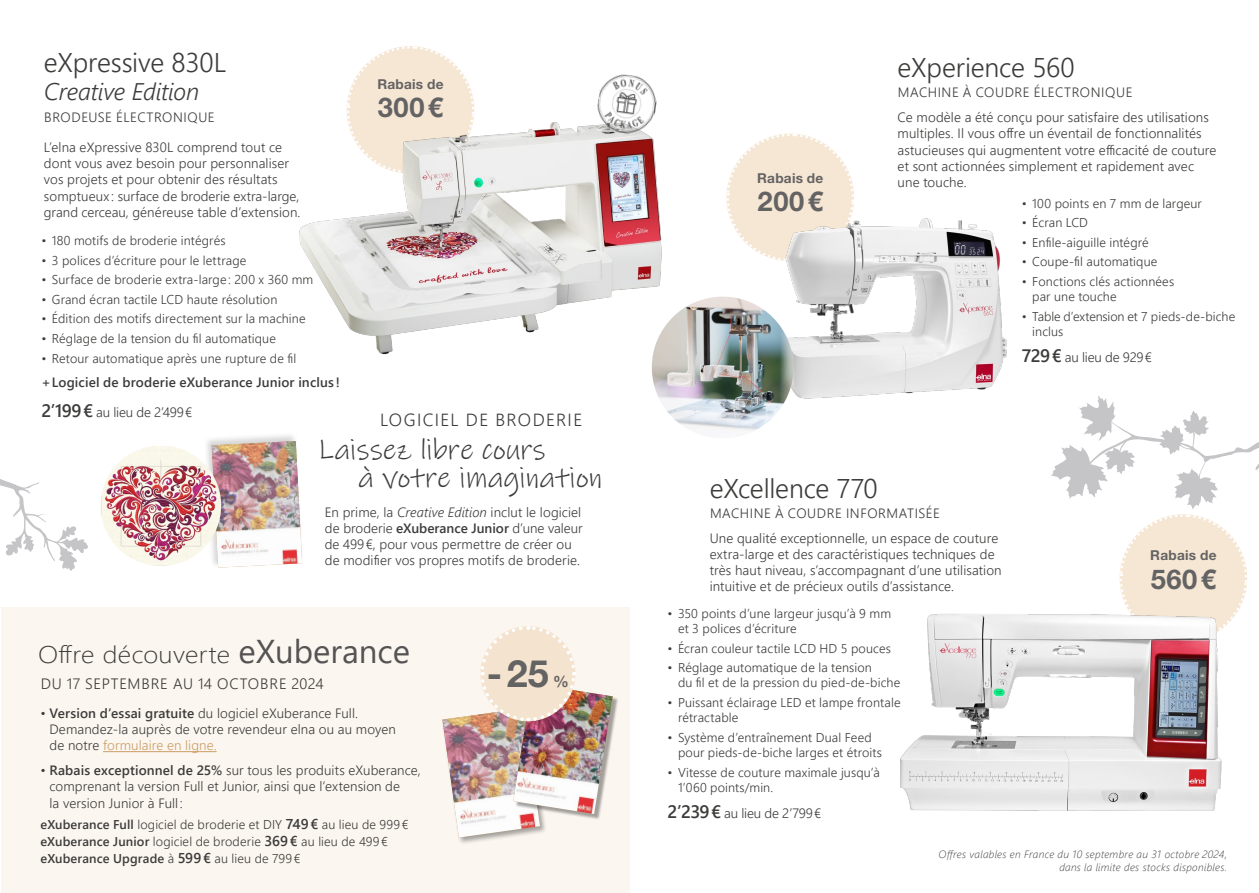
<style>
.page{position:relative;width:1259px;height:893px;background:#fff}
.page>*{position:absolute;margin:0;border:0;box-sizing:border-box;transform-origin:0 0}
.t1{font:700 37.8px "Helvetica Neue LT Std";color:#646363}
.t2{font:29.4px/27.6px "Ink Free";color:#3c3c3b}
.t3{font:700 27.3px "Helvetica Neue LT Std";letter-spacing:.02em;color:#646363}
.t4{font:300 27px "Segoe UI";letter-spacing:-.005em;color:#3c3c3b}
.t5{font:300 24px "Segoe UI";letter-spacing:.015em;color:#3c3c3b;scale:1.1 1}
.t6{font:italic 300 24px "Segoe UI";letter-spacing:-.01em;color:#3c3c3b}
.t7{font:300 17.55px "Segoe UI";letter-spacing:.08em;color:#3c3c3b}
.t8{font:700 15.75px "Helvetica Neue LT Std";color:#646363}
.t9{font:300 15px "Segoe UI";letter-spacing:.055em;color:#3c3c3b}
.t10{font:700 13.65px "Helvetica Neue LT Std";letter-spacing:.02em;color:#646363}
.t11{font:300 13.5px/16.2px "Segoe UI";letter-spacing:.01em;color:#3c3c3b}
.t12{font:300 13.5px "Segoe UI";letter-spacing:.04em;color:#3c3c3b}
.t13{font:600 13.5px "Segoe UI";letter-spacing:.01em;color:#3c3c3b}
.t14{font:300 13.5px "Segoe UI";letter-spacing:-.01em;color:#3c3c3b}
.t15{font:300 13.5px "Segoe UI";letter-spacing:.045em;color:#3c3c3b}
.t16{font:300 13.5px "Segoe UI";letter-spacing:-.015em;color:#3c3c3b}
.t17{font:300 12.75px/15.3px "Segoe UI";letter-spacing:.01em;color:#3c3c3b}
.t18{font:italic 300 10.5px/12.6px "Segoe UI";letter-spacing:.035em;color:#3c3c3b;text-align:right}
.s1{font-weight:600;font-size:18px}
.s2{font-style:italic}
.s3{font-weight:600}
.s4{font-weight:400;font-size:33px;color:#555454}
.s5{color:#cb9e67}
.s6{font-weight:600;font-size:14.25px}
</style>
<div class="page">
<svg style="left:349px;top:46px;width:123px;height:45px"></svg>
<img style="left:299px;top:91px;width:382px;height:268px">
<img style="left:594px;top:74px;width:66px;height:63px">
<img style="left:900px;top:613px;width:322px;height:198px">
<div style="left:1px;top:608px;width:628px;height:285px;background:#fcf6f0"></div>
<svg style="left:726px;top:133px;width:128px;height:87px"></svg>
<img style="left:731px;top:213px;width:276px;height:194px">
<img style="left:652px;top:297px;width:141px;height:141px;border-radius:71px">
<svg style="left:1050px;top:396px;width:209px;height:248px"></svg>
<svg style="left:0;top:479px;width:88px;height:92px"></svg>
<div style="left:441px;top:707px;width:107px;height:138px;background:#1d1d1b;opacity:.4"></div>
<div style="left:514px;top:685px;width:104px;height:135px;background:#1d1d1b;opacity:.4"></div>
<img style="left:442px;top:626px;width:171px;height:211px">
<div style="left:203px;top:431px;width:102px;height:138px;background:#1d1d1b;opacity:.19"></div>
<img style="left:212px;top:441px;width:90px;height:127px">
<img style="left:101px;top:446px;width:120px;height:120px">
<hr style="left:103px;top:751px;width:114px;height:1px;background:#cb9e67">
<h3 class="t4" style="left:44px;top:37px;width:184px">eXpressive 830L</h3>
<h3 class="t6" style="left:44px;top:69px;width:157px">Creative Edition</h3>
<p class="t12" style="left:44px;top:105px;width:172px">BRODEUSE ÉLECTRONIQUE</p>
<p class="t11" style="left:44px;top:138px;width:258px">L’elna eXpressive 830L comprend tout ce dont vous avez besoin pour personnaliser vos projets et pour obtenir des résultats somptueux : surface de broderie extra-large, grand cerceau, généreuse table d’extension.</p>
<p class="t10" style="left:377px;top:76px;width:68px">Rabais de</p>
<h3 class="t3" style="left:378px;top:91px;width:67px">300€</h3>
<p class="t17" style="left:41px;top:232px;width:186px">• 180 motifs de broderie intégrés</p>
<p class="t17" style="left:41px;top:251px;width:206px">• 3 polices d’écriture pour le lettrage</p>
<p class="t17" style="left:41px;top:271px;width:273px">• Surface de broderie extra-large: 200 x 360 mm</p>
<p class="t17" style="left:41px;top:290px;width:237px">• Grand écran tactile LCD haute résolution</p>
<p class="t17" style="left:41px;top:310px;width:266px">• Édition des motifs directement sur la machine</p>
<p class="t17" style="left:41px;top:330px;width:236px">• Réglage de la tension du fil automatique</p>
<p class="t17" style="left:41px;top:349px;width:256px">• Retour automatique après une rupture de fil</p>
<p class="t13" style="left:41px;top:370px;width:300px">+Logiciel de broderie eXuberance Junior inclus !</p>
<p class="t14" style="left:41px;top:400px;width:152px"><span class="s1">2’199€</span> au lieu de 2’499€</p>
<p class="t7" style="left:380px;top:403px;width:204px">LOGICIEL DE BRODERIE</p>
<h2 class="t2" style="left:358px;top:437px;width:246px;text-indent:-41px">Laissez libre cours<br>à votre imagination</h2>
<p class="t11" style="left:325px;top:503px;width:259px">En prime, la <span class="s2">Creative Edition</span> inclut le logiciel de broderie <span class="s3">eXuberance Junior</span> d’une valeur de 499€, pour vous permettre de créer ou de modifier vos propres motifs de broderie.</p>
<h3 class="t5" style="left:38px;top:631px;width:339px">Offre découverte <span class="s4">eXuberance</span></h3>
<p class="t9" style="left:41px;top:670px;width:284px">DU 17 SEPTEMBRE AU 14 OCTOBRE 2024</p>
<p class="t11" style="left:50px;top:704px;width:348px;text-indent:-9px">• <span class="s3">Version d‘essai gratuite</span> du logiciel eXuberance Full.<br>Demandez-la auprès de votre revendeur elna ou au moyen de notre <span class="s5">formulaire en ligne.</span></p>
<p class="t11" style="left:50px;top:761px;width:373px;text-indent:-9px">• <span class="s3">Rabais exceptionnel de 25%</span> sur tous les produits eXuberance, comprenant la version Full et Junior, ainsi que l‘extension de<br>la version Junior à Full :</p>
<p class="t17" style="left:40px;top:815px;width:369px;line-height:17.1px"><span class="s3">eXuberance Full</span> logiciel de broderie et DIY <span class="s6">749€</span> au lieu de 999€ <span class="s3">eXuberance Junior</span> logiciel de broderie <span class="s6">369€</span> au lieu de 499€ <span class="s3">eXuberance Upgrade</span> à <span class="s6">599€</span> au lieu de 799€</p>
<h1 class="t1" style="left:487px;top:650px;width:64px">-25</h1>
<p class="t8" style="left:553px;top:672px;width:17px">%</p>
<p class="t10" style="left:757px;top:169px;width:68px">Rabais de</p>
<h3 class="t3" style="left:757px;top:184px;width:67px">200€</h3>
<h3 class="t4" style="left:897px;top:42px;width:179px">eXperience 560</h3>
<p class="t15" style="left:898px;top:80px;width:236px">MACHINE À COUDRE ÉLECTRONIQUE</p>
<p class="t11" style="left:897px;top:108px;width:320px">Ce modèle a été conçu pour satisfaire des utilisations multiples. Il vous offre un éventail de fonctionnalités astucieuses qui augmentent votre efficacité de couture et sont actionnées simplement et rapidement avec une touche.</p>
<p class="t17" style="left:1022px;top:194px;width:182px">• 100 points en 7 mm de largeur</p>
<p class="t17" style="left:1022px;top:214px;width:68px">• Écran LCD</p>
<p class="t17" style="left:1022px;top:233px;width:128px">• Enfile-aiguille intégré</p>
<p class="t17" style="left:1022px;top:253px;width:137px">• Coupe-fil automatique</p>
<p class="t17" style="left:1032px;top:273px;width:143px;text-indent:-10px">• Fonctions clés actionnées par une touche</p>
<p class="t17" style="left:1032px;top:307px;width:205px;text-indent:-10px">• Table d’extension et 7 pieds-de-biche inclus</p>
<p class="t16" style="left:1022px;top:344px;width:132px"><span class="s1">729€</span> au lieu de 929€</p>
<h3 class="t4" style="left:710px;top:463px;width:170px">eXcellence 770</h3>
<p class="t12" style="left:710px;top:500px;width:231px">MACHINE À COUDRE INFORMATISÉE</p>
<p class="t11" style="left:710px;top:529px;width:293px">Une qualité exceptionnelle, un espace de couture extra-large et des caractéristiques techniques de très haut niveau, s’accompagnant d’une utilisation intuitive et de précieux outils d’assistance.</p>
<p class="t17" style="left:678px;top:604px;width:215px;text-indent:-10px">• 350 points d’une largeur jusqu’à 9 mm et 3 polices d’écriture</p>
<p class="t17" style="left:667px;top:639px;width:225px">• Écran couleur tactile LCD HD 5 pouces</p>
<p class="t17" style="left:678px;top:659px;width:224px;text-indent:-10px">• Réglage automatique de la tension<br>du fil et de la pression du pied-de-biche</p>
<p class="t17" style="left:678px;top:694px;width:224px;text-indent:-10px">• Puissant éclairage LED et lampe frontale rétractable</p>
<p class="t17" style="left:678px;top:728px;width:206px;text-indent:-10px">• Système d’entraînement Dual Feed pour pieds-de-biche larges et étroits</p>
<p class="t17" style="left:678px;top:763px;width:203px;text-indent:-10px">• Vitesse de couture maximale jusqu’à<br>1’060 points/min.</p>
<p class="t14" style="left:667px;top:800px;width:155px"><span class="s1">2’239€</span> au lieu de 2’799€</p>
<p class="t10" style="left:1150px;top:547px;width:68px">Rabais de</p>
<h3 class="t3" style="left:1150px;top:562px;width:67px">560€</h3>
<p class="t18" style="left:938px;top:847px;width:290px">Offres valables en France du 10 septembre au 31 octobre 2024, dans la limite des stocks disponibles.</p>
</div>
